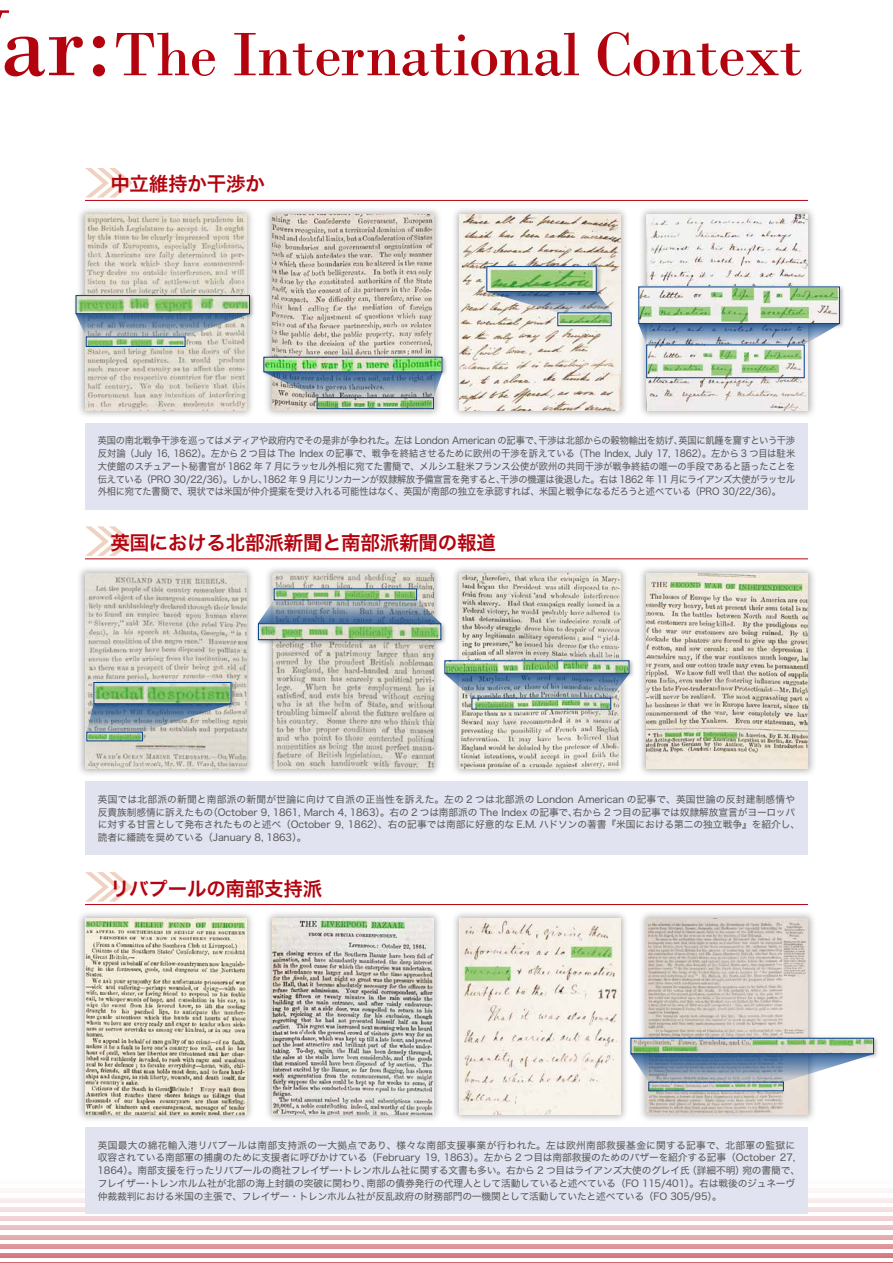
<style>
.page{position:relative;width:893px;height:1263px;background:#fff}
.page>*{position:absolute;margin:0;border:0;box-sizing:border-box;transform-origin:0 0}
.t1{font:64.5px "Bodoni";letter-spacing:-.02em;color:#b3030e}
.t2{font:19.5px "Hira Kaku Std W6";letter-spacing:-.01em;color:#b3030e}
.t3{font:9.75px/12.8px "Hira Kaku Std W4";letter-spacing:-.01em;color:#595757}
.t4{font:9.75px/12.8px "Hira Kaku Std W4";letter-spacing:-.01em;color:#595757;text-align:justify;scale:.95 1}
.s1{font-size:99px}
</style>
<div class="page">
<hr style="left:0;top:1262px;width:893px;height:1px;background:#b3030e">
<div style="left:0;top:1253px;width:893px;height:5px;background:#d77c82"></div>
<hr style="left:0;top:1244px;width:893px;height:4px;background:#df969a">
<hr style="left:0;top:1235px;width:893px;height:4px;background:#e5acb0">
<div style="left:0;top:1225px;width:893px;height:5px;background:#ecc1c4"></div>
<div style="left:0;top:1216px;width:893px;height:5px;background:#f1d2d4"></div>
<hr style="left:0;top:1207px;width:893px;height:4px;background:#f5e1e2">
<hr style="left:0;top:1198px;width:893px;height:4px;background:#f9eced">
<div style="left:0;top:1188px;width:893px;height:5px;background:#fcf6f6"></div>
<div style="left:76px;top:206px;width:179px;height:213px;background:#000;opacity:.3"></div>
<img style="left:85px;top:215px;width:162px;height:195px">
<div style="left:73px;top:293px;width:182px;height:26px;background:#000;opacity:.3"></div>
<img style="left:78px;top:297px;width:170px;height:15px">
<div style="left:76px;top:295px;width:174px;height:19px;border:1px solid #003f88"></div>
<div style="left:86px;top:337px;width:99px;height:10px;border:1px solid #003f88"></div>
<svg style="left:76px;top:314px;width:174px;height:23px;background:#889bae"></svg>
<div style="left:263px;top:206px;width:179px;height:213px;background:#000;opacity:.3"></div>
<img style="left:272px;top:215px;width:162px;height:195px">
<div style="left:261px;top:354px;width:187px;height:24px;background:#000;opacity:.3"></div>
<img style="left:266px;top:359px;width:174px;height:11px">
<div style="left:317px;top:397px;width:117px;height:12px;border:1px solid #003f88"></div>
<svg style="left:264px;top:372px;width:178px;height:25px;background:#8295ab"></svg>
<div style="left:451px;top:206px;width:178px;height:213px;background:#000;opacity:.3"></div>
<img style="left:459px;top:215px;width:162px;height:195px">
<div style="left:484px;top:264px;width:118px;height:33px;background:#000;opacity:.3"></div>
<img style="left:488px;top:268px;width:107px;height:22px">
<div style="left:486px;top:266px;width:111px;height:26px;border:1px solid #003f88"></div>
<div style="left:557px;top:313px;width:54px;height:13px;border:1px solid #003f88"></div>
<svg style="left:486px;top:292px;width:125px;height:21px;background:#9daaba"></svg>
<div style="left:638px;top:206px;width:178px;height:213px;background:#000;opacity:.3"></div>
<img style="left:646px;top:215px;width:162px;height:195px">
<div style="left:636px;top:284px;width:209px;height:45px;background:#000;opacity:.3"></div>
<img style="left:640px;top:289px;width:198px;height:33px">
<div style="left:638px;top:287px;width:202px;height:37px;border:1px solid #003f88"></div>
<div style="left:646px;top:345px;width:158px;height:33px;border:1px solid #003f88"></div>
<svg style="left:638px;top:324px;width:202px;height:21px;background:#89a0bd"></svg>
<div style="left:85px;top:423px;width:723px;height:86px;background:#e1e4f0"></div>
<hr style="left:85px;top:200px;width:723px;height:1px;background:#b3030e">
<svg style="left:85px;top:168px;width:48px;height:30px"></svg>
<div style="left:76px;top:564px;width:179px;height:213px;background:#000;opacity:.3"></div>
<img style="left:85px;top:573px;width:162px;height:196px">
<div style="left:91px;top:680px;width:146px;height:29px;background:#000;opacity:.3"></div>
<img style="left:96px;top:684px;width:133px;height:18px">
<div style="left:94px;top:682px;width:137px;height:22px;border:1px solid #003f88"></div>
<svg style="left:87px;top:704px;width:144px;height:28px;background:#8a9cac"></svg>
<div style="left:263px;top:564px;width:179px;height:213px;background:#000;opacity:.3"></div>
<img style="left:272px;top:573px;width:162px;height:196px">
<div style="left:256px;top:621px;width:191px;height:24px;background:#000;opacity:.3"></div>
<img style="left:260px;top:625px;width:179px;height:13px">
<div style="left:258px;top:623px;width:183px;height:17px;border:1px solid #003f88"></div>
<svg style="left:258px;top:600px;width:183px;height:23px;background:#8499ae"></svg>
<div style="left:451px;top:564px;width:178px;height:213px;background:#000;opacity:.3"></div>
<img style="left:459px;top:573px;width:162px;height:196px">
<div style="left:442px;top:658px;width:193px;height:21px;background:#000;opacity:.3"></div>
<img style="left:447px;top:662px;width:180px;height:10px">
<div style="left:445px;top:660px;width:184px;height:14px;border:1px solid #003f88"></div>
<svg style="left:445px;top:674px;width:184px;height:24px;background:#8298af"></svg>
<div style="left:638px;top:564px;width:178px;height:213px;background:#000;opacity:.3"></div>
<img style="left:646px;top:573px;width:162px;height:196px">
<div style="left:85px;top:781px;width:723px;height:74px;background:#e1e4f0"></div>
<hr style="left:85px;top:558px;width:723px;height:1px;background:#b3030e">
<svg style="left:85px;top:526px;width:48px;height:30px"></svg>
<div style="left:76px;top:910px;width:179px;height:213px;background:#000;opacity:.3"></div>
<img style="left:85px;top:919px;width:162px;height:195px">
<div style="left:263px;top:910px;width:179px;height:213px;background:#000;opacity:.3"></div>
<img style="left:272px;top:919px;width:162px;height:195px">
<div style="left:451px;top:910px;width:178px;height:213px;background:#000;opacity:.3"></div>
<img style="left:459px;top:919px;width:162px;height:195px">
<div style="left:638px;top:910px;width:178px;height:213px;background:#000;opacity:.3"></div>
<img style="left:646px;top:919px;width:162px;height:195px">
<div style="left:628px;top:1035px;width:251px;height:24px;background:#000;opacity:.3"></div>
<img style="left:633px;top:1040px;width:239px;height:12px">
<div style="left:631px;top:1038px;width:243px;height:16px;border:1px solid #003f88"></div>
<svg style="left:631px;top:1054px;width:243px;height:28px"></svg>
<div style="left:85px;top:1127px;width:723px;height:86px;background:#e1e4f0"></div>
<hr style="left:85px;top:904px;width:723px;height:1px;background:#b3030e">
<svg style="left:85px;top:872px;width:48px;height:30px"></svg>
<h1 class="t1" style="left:0;top:16px;width:805px"><span class="s1">ar:</span>The International Context</h1>
<h2 class="t2" style="left:110px;top:169px;width:156px">中立維持か干渉か</h2>
<p class="t4" style="left:98px;top:434px;width:736px">英国の南北戦争干渉を巡ってはメディアや政府内でその是非が争われた。左は London American の記事で、干渉は北部からの穀物輸出を妨げ、英国に飢饉を齎すという干渉反対論（July 16, 1862）。左から 2 つ目は The Index の記事で、戦争を終結させるために欧州の干渉を訴えている（The Index, July 17, 1862）。左から 3 つ目は駐米大使館のスチュアート秘書官が 1862 年 7 月にラッセル外相に宛てた書簡で、メルシエ駐米フランス公使が欧州の共同干渉が戦争終結の唯一の手段であると語ったことを伝えている（PRO 30/22/36）。しかし、1862 年 9 月にリンカーンが奴隷解放予備宣言を発すると、干渉の機運は後退した。右は 1862 年 11 月にライアンズ大使がラッセル外相に宛てた書簡で、現状では米国が仲介提案を受け入れる可能性はなく、英国が南部の独立を承認すれば、米国と戦争になるだろうと述べている（PRO 30/22/36）。</p>
<h2 class="t2" style="left:110px;top:527px;width:387px">英国における北部派新聞と南部派新聞の報道</h2>
<p class="t3" style="left:98px;top:793px;width:704px">英国では北部派の新聞と南部派の新聞が世論に向けて自派の正当性を訴えた。左の 2 つは北部派の London American の記事で、英国世論の反封建制感情や反貴族制感情に訴えたもの（October 9, 1861, March 4, 1863）。右の 2 つは南部派の The Index の記事で、右から 2 つ目の記事では奴隷解放宣言がヨーロッパに対する甘言として発布されたものと述べ（October 9, 1862）、右の記事では南部に好意的な E.M. ハドソンの著書『米国における第二の独立戦争』を紹介し、読者に繙読を奨めている（January 8, 1863）。</p>
<h2 class="t2" style="left:110px;top:873px;width:214px">リバプールの南部支持派</h2>
<p class="t3" style="left:98px;top:1138px;width:704px">英国最大の綿花輸入港リバプールは南部支持派の一大拠点であり、様々な南部支援事業が行われた。左は欧州南部救援基金に関する記事で、北部軍の監獄に収容されている南部軍の捕虜のために支援者に呼びかけている（February 19, 1863）。左から 2 つ目は南部救援のためのバザーを紹介する記事（October 27, 1864）。南部支援を行ったリバプールの商社フレイザー・トレンホルム社に関する文書も多い。右から 2 つ目はライアンズ大使のグレイ氏（詳細不明）宛の書簡で、フレイザー・トレンホルム社が北部の海上封鎖の突破に関わり、南部の債券発行の代理人として活動していると述べている（FO 115/401）。右は戦後のジュネーヴ仲裁裁判における米国の主張で、フレイザー・トレンホルム社が反乱政府の財務部門の一機関として活動していたと述べている（FO 305/95）。</p>
</div>
